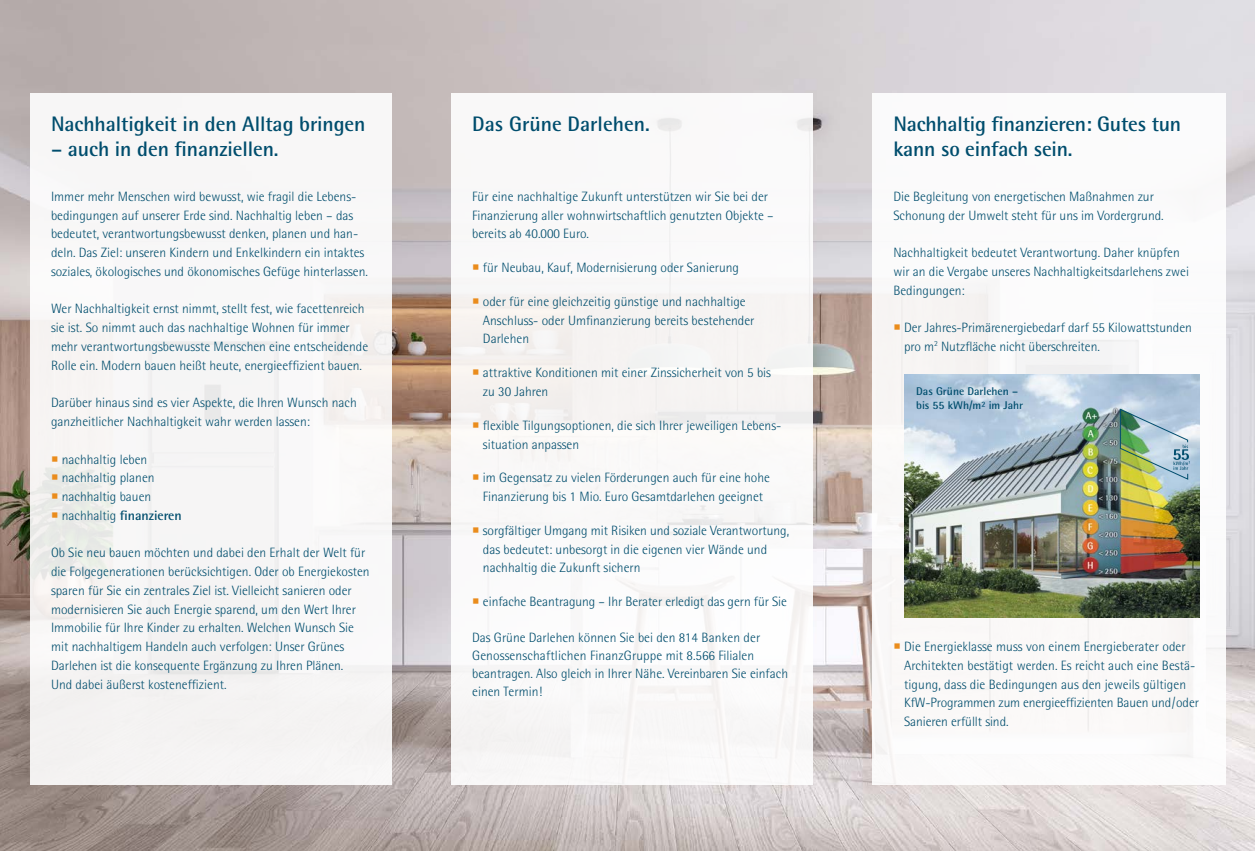
<style>
.page{position:relative;width:1255px;height:851px;background:#fff}
.page>*{position:absolute;margin:0;border:0;box-sizing:border-box;transform-origin:0 0}
.t1{font:700 21px/25.5px "Rotis Semi Sans";letter-spacing:-.005em;color:#004d6d}
.t2{font:300 13.5px/18.8px "Rotis Semi Sans";color:#004d6d}
.t3{font:700 13.5px "Rotis Semi Sans";color:#004d6d}
.t4{font:700 11.25px/13.5px "Rotis Semi Sans";color:#004d6d}
.s1{color:#ea8c1c}
.s2{font-weight:300}
</style>
<div class="page">
<img style="left:0;top:0;width:1254px;height:850px">
<div style="left:30px;top:94px;width:361px;height:690px;background:#f7f6f6"></div>
<div style="left:451px;top:94px;width:361px;height:690px;background:#f9f8f8"></div>
<div style="left:872px;top:94px;width:353px;height:690px;background:#fff"></div>
<img style="left:904px;top:375px;width:295px;height:242px">
<img style="left:1119px;top:408px;width:70px;height:72px">
<h1 class="t1" style="left:51px;top:110px;width:316px">Nachhaltigkeit in den Alltag bringen</h1>
<h1 class="t1" style="left:51px;top:136px;width:229px">– auch in den finanziellen.</h1>
<p class="t2" style="left:51px;top:187px;width:318px">Immer mehr Menschen wird bewusst, wie fragil die Lebens&shy;bedingungen auf unserer Erde sind. Nachhaltig leben – das bedeutet, verantwortungsbewusst denken, planen und han&shy;deln. Das Ziel: unseren Kindern und Enkelkindern ein intaktes soziales, ökologisches und ökonomisches Gefüge hinterlassen.</p>
<p class="t2" style="left:51px;top:299px;width:318px">Wer Nachhaltigkeit ernst nimmt, stellt fest, wie facettenreich sie ist. So nimmt auch das nachhaltige Wohnen für immer mehr verantwortungsbewusste Menschen eine entscheidende Rolle ein. Modern bauen heißt heute, energieeffizient bauen.</p>
<p class="t2" style="left:51px;top:393px;width:307px">Darüber hinaus sind es vier Aspekte, die Ihren Wunsch nach ganzheitlicher Nachhaltigkeit wahr werden lassen:</p>
<p class="t2" style="left:51px;top:449px;width:98px"><span class="s1">○</span> nachhaltig leben</p>
<p class="t2" style="left:51px;top:468px;width:105px"><span class="s1">○</span> nachhaltig planen</p>
<p class="t2" style="left:51px;top:487px;width:102px"><span class="s1">○</span> nachhaltig bauen</p>
<p class="t3" style="left:51px;top:507px;width:132px"><span class="s1">○</span> <span class="s2">nachhaltig</span> finanzieren</p>
<p class="t2" style="left:51px;top:543px;width:320px">Ob Sie neu bauen möchten und dabei den Erhalt der Welt für die Folgegenerationen berücksichtigen. Oder ob Energiekosten sparen für Sie ein zentrales Ziel ist. Vielleicht sanieren oder modernisieren Sie auch Energie sparend, um den Wert Ihrer Immobilie für Ihre Kinder zu erhalten. Welchen Wunsch Sie mit nachhaltigem Handeln auch verfolgen: Unser Grünes Darlehen ist die konsequente Ergänzung zu Ihren Plänen.<br>Und dabei äußerst kosteneffizient.</p>
<h1 class="t1" style="left:472px;top:110px;width:179px">Das Grüne Darlehen.</h1>
<h1 class="t1" style="left:893px;top:110px;width:289px">Nachhaltig finanzieren: Gutes tun kann so einfach sein.</h1>
<p class="t2" style="left:472px;top:187px;width:303px">Für eine nachhaltige Zukunft unterstützen wir Sie bei der<br>Finanzierung aller wohnwirtschaftlich genutzten Objekte – bereits ab 40.000 Euro.</p>
<p class="t2" style="left:472px;top:258px;width:268px"><span class="s1">○</span> für Neubau, Kauf, Modernisierung oder Sanierung</p>
<p class="t2" style="left:483px;top:292px;width:273px;text-indent:-11px"><span class="s1">○</span> oder für eine gleichzeitig günstige und nachhaltige<br>Anschluss- oder Umfinanzierung bereits bestehender<br>Darlehen</p>
<p class="t2" style="left:483px;top:363px;width:289px;text-indent:-11px"><span class="s1">○</span> attraktive Konditionen mit einer Zinssicherheit von 5 bis zu 30 Jahren</p>
<p class="t2" style="left:483px;top:416px;width:298px;text-indent:-11px"><span class="s1">○</span> flexible Tilgungsoptionen, die sich Ihrer jeweiligen Lebens&shy;situation anpassen</p>
<p class="t2" style="left:472px;top:468px;width:299px;text-align:center"><span class="s1">○</span> im Gegensatz zu vielen Förderungen auch für eine hohe<br>Finanzierung bis 1 Mio. Euro Gesamtdarlehen geeignet</p>
<p class="t2" style="left:483px;top:521px;width:308px;text-indent:-11px"><span class="s1">○</span> sorgfältiger Umgang mit Risiken und soziale Verantwortung, das bedeutet: unbesorgt in die eigenen vier Wände und nachhaltig die Zukunft sichern</p>
<p class="t2" style="left:472px;top:592px;width:316px"><span class="s1">○</span> einfache Beantragung – Ihr Berater erledigt das gern für Sie</p>
<p class="t2" style="left:472px;top:628px;width:317px;line-height:18px">Das Grüne Darlehen können Sie bei den 814 Banken der Genossenschaftlichen FinanzGruppe mit 8.566 Filialen beantragen. Also gleich in Ihrer Nähe. Vereinbaren Sie einfach einen Termin!</p>
<p class="t2" style="left:893px;top:187px;width:272px">Die Begleitung von energetischen Maßnahmen zur<br>Schonung der Umwelt steht für uns im Vordergrund.</p>
<p class="t2" style="left:893px;top:243px;width:297px">Nachhaltigkeit bedeutet Verantwortung. Daher knüpfen wir an die Vergabe unseres Nachhaltigkeitsdarlehens zwei<br>Bedingungen:</p>
<p class="t2" style="left:904px;top:318px;width:289px;text-indent:-11px"><span class="s1">○</span> Der Jahres-Primärenergiebedarf darf 55 Kilowattstunden pro m<sup>2</sup> Nutzfläche nicht überschreiten.</p>
<p class="t4" style="left:916px;top:384px;width:108px">Das Grüne Darlehen – bis 55 kWh/m² im Jahr</p>
<p class="t2" style="left:904px;top:637px;width:296px;text-indent:-11px"><span class="s1">○</span> Die Energieklasse muss von einem Energieberater oder Architekten bestätigt werden. Es reicht auch eine Bestä&shy;tigung, dass die Bedingungen aus den jeweils gültigen KfW-Programmen zum energieeffizienten Bauen und/oder Sanieren erfüllt sind.</p>
</div>
